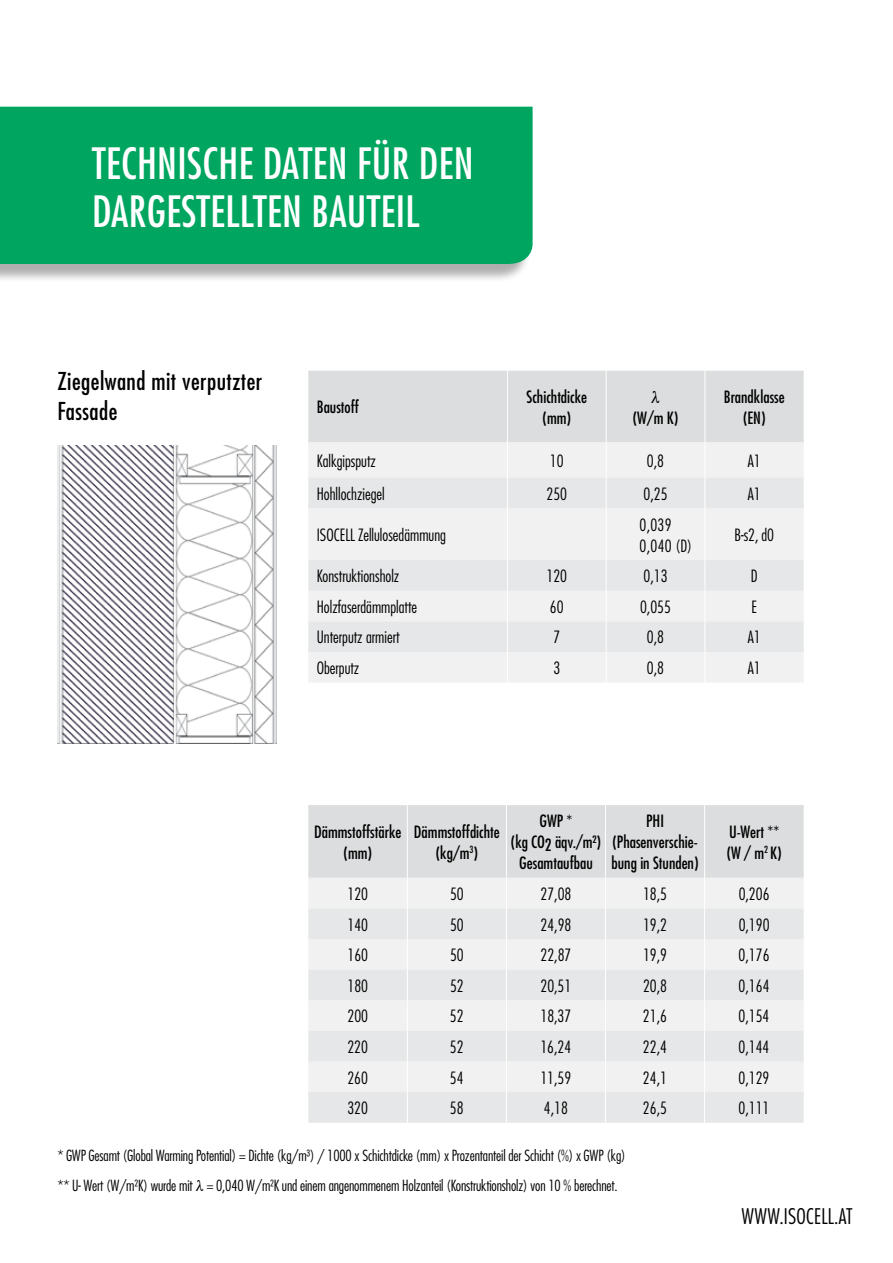
<style>
.page{position:relative;width:893px;height:1263px;background:#fff}
.page>*{position:absolute;margin:0;border:0;box-sizing:border-box;transform-origin:0 0}
.t1{font:500 condensed 42px/48px "Futura LT Pro";letter-spacing:.01em;color:#fff}
.t2{font:500 condensed 24px/30px "Futura LT Pro";letter-spacing:.02em;color:#000}
.t3{font:300 condensed 21px "Futura LT Pro";color:#000}
.t4{font:300 condensed 16.5px/21px "Futura LT Pro";color:#000}
.t5{font:500 condensed 16.5px/21px "Futura LT Pro";color:#000;text-align:center}
.t6{font:16.5px "WP Greek Century";color:#000}
.t7{font:300 condensed 15px/30px "Futura LT Pro";letter-spacing:-.01em;color:#000}
.s1{font-family:"WP Greek Century";font-weight:400;font-stretch:normal}
.s2{color:#fff}
</style>
<div class="page">
<div style="left:0;top:109px;width:531px;height:174px;background:#000;opacity:.32"></div>
<div style="left:0;top:107px;width:533px;height:157px;background:#00a660"></div>
<div style="left:308px;top:805px;width:496px;height:73px;background:#dcddde"></div>
<div style="left:309px;top:878px;width:494px;height:30px;background:#f1f1f2"></div>
<svg style="left:308px;top:908px;width:496px;height:215px;fill:#e6e7e8"></svg>
<hr style="left:407px;top:805px;width:1px;height:73px;background:#fff">
<hr style="left:506px;top:805px;width:1px;height:73px;background:#fff">
<hr style="left:605px;top:805px;width:1px;height:73px;background:#fff">
<hr style="left:704px;top:805px;width:1px;height:73px;background:#fff">
<hr style="left:407px;top:878px;width:1px;height:30px;background:#fff">
<hr style="left:506px;top:878px;width:1px;height:30px;background:#fff">
<hr style="left:605px;top:878px;width:1px;height:30px;background:#fff">
<hr style="left:704px;top:878px;width:1px;height:30px;background:#fff">
<hr style="left:407px;top:908px;width:1px;height:31px;background:#fff">
<hr style="left:506px;top:908px;width:1px;height:31px;background:#fff">
<hr style="left:605px;top:908px;width:1px;height:31px;background:#fff">
<hr style="left:704px;top:908px;width:1px;height:31px;background:#fff">
<hr style="left:407px;top:939px;width:1px;height:31px;background:#fff">
<hr style="left:506px;top:939px;width:1px;height:31px;background:#fff">
<hr style="left:605px;top:939px;width:1px;height:31px;background:#fff">
<hr style="left:704px;top:939px;width:1px;height:31px;background:#fff">
<hr style="left:407px;top:970px;width:1px;height:30px;background:#fff">
<hr style="left:506px;top:970px;width:1px;height:30px;background:#fff">
<hr style="left:605px;top:970px;width:1px;height:30px;background:#fff">
<hr style="left:704px;top:970px;width:1px;height:30px;background:#fff">
<hr style="left:407px;top:1000px;width:1px;height:31px;background:#fff">
<hr style="left:506px;top:1000px;width:1px;height:31px;background:#fff">
<hr style="left:605px;top:1000px;width:1px;height:31px;background:#fff">
<hr style="left:704px;top:1000px;width:1px;height:31px;background:#fff">
<hr style="left:407px;top:1031px;width:1px;height:30px;background:#fff">
<hr style="left:506px;top:1031px;width:1px;height:30px;background:#fff">
<hr style="left:605px;top:1031px;width:1px;height:30px;background:#fff">
<hr style="left:704px;top:1031px;width:1px;height:30px;background:#fff">
<hr style="left:407px;top:1061px;width:1px;height:31px;background:#fff">
<hr style="left:506px;top:1061px;width:1px;height:31px;background:#fff">
<hr style="left:605px;top:1061px;width:1px;height:31px;background:#fff">
<hr style="left:704px;top:1061px;width:1px;height:31px;background:#fff">
<hr style="left:407px;top:1092px;width:1px;height:31px;background:#fff">
<hr style="left:506px;top:1092px;width:1px;height:31px;background:#fff">
<hr style="left:605px;top:1092px;width:1px;height:31px;background:#fff">
<hr style="left:704px;top:1092px;width:1px;height:31px;background:#fff">
<div style="left:308px;top:371px;width:496px;height:71px;background:#dcddde"></div>
<div style="left:308px;top:442px;width:496px;height:240px;background:#f1f1f2"></div>
<svg style="left:308px;top:477px;width:496px;height:175px;fill:#e6e7e8"></svg>
<hr style="left:507px;top:371px;width:1px;height:71px;background:#fff">
<hr style="left:606px;top:371px;width:1px;height:71px;background:#fff">
<hr style="left:704px;top:371px;width:1px;height:71px;background:#fff">
<hr style="left:507px;top:442px;width:1px;height:35px;background:#fff">
<hr style="left:606px;top:442px;width:1px;height:35px;background:#fff">
<hr style="left:704px;top:442px;width:1px;height:35px;background:#fff">
<hr style="left:507px;top:477px;width:1px;height:31px;background:#fff">
<hr style="left:606px;top:477px;width:1px;height:31px;background:#fff">
<hr style="left:704px;top:477px;width:1px;height:31px;background:#fff">
<hr style="left:507px;top:508px;width:1px;height:52px;background:#fff">
<hr style="left:606px;top:508px;width:1px;height:52px;background:#fff">
<hr style="left:704px;top:508px;width:1px;height:52px;background:#fff">
<hr style="left:507px;top:560px;width:1px;height:31px;background:#fff">
<hr style="left:606px;top:560px;width:1px;height:31px;background:#fff">
<hr style="left:704px;top:560px;width:1px;height:31px;background:#fff">
<hr style="left:507px;top:591px;width:1px;height:30px;background:#fff">
<hr style="left:606px;top:591px;width:1px;height:30px;background:#fff">
<hr style="left:704px;top:591px;width:1px;height:30px;background:#fff">
<hr style="left:507px;top:621px;width:1px;height:31px;background:#fff">
<hr style="left:606px;top:621px;width:1px;height:31px;background:#fff">
<hr style="left:704px;top:621px;width:1px;height:31px;background:#fff">
<hr style="left:507px;top:652px;width:1px;height:30px;background:#fff">
<hr style="left:606px;top:652px;width:1px;height:30px;background:#fff">
<hr style="left:704px;top:652px;width:1px;height:30px;background:#fff">
<img style="left:57px;top:446px;width:219px;height:298px">
<h1 class="t1" style="left:92px;top:138px;width:345px">technische daten für den dargestellten bauteil</h1>
<h2 class="t2" style="left:57px;top:366px;width:206px">Ziegelwand mit verputzter<br>Fassade</h2>
<p class="t5" style="left:317px;top:396px;width:44px">Baustoff</p>
<p class="t5" style="left:527px;top:386px;width:62px">Schichtdicke (mm)</p>
<p class="t6" style="left:651px;top:387px;width:11px">8</p>
<p class="t5" style="left:633px;top:407px;width:47px">(W/m K)</p>
<p class="t5" style="left:724px;top:386px;width:62px">Brandklasse (EN)</p>
<p class="t4" style="left:317px;top:450px;width:61px">Kalkgipsputz</p>
<p class="t4" style="left:550px;top:450px;width:15px">10</p>
<p class="t4" style="left:647px;top:450px;width:19px">0,8</p>
<p class="t4" style="left:748px;top:450px;width:14px">A1</p>
<p class="t4" style="left:317px;top:483px;width:70px">Hohllochziegel</p>
<p class="t4" style="left:546px;top:483px;width:22px">250</p>
<p class="t4" style="left:643px;top:483px;width:26px">0,25</p>
<p class="t4" style="left:748px;top:483px;width:14px">A1</p>
<p class="t4" style="left:317px;top:524px;width:131px">ISOCELL Zellulosedämmung</p>
<p class="t4" style="left:639px;top:514px;width:54px">0,039<br>0,040 (D)</p>
<p class="t4" style="left:734px;top:524px;width:41px">B-s2, d0</p>
<p class="t4" style="left:317px;top:566px;width:84px">Konstruktionsholz</p>
<p class="t4" style="left:546px;top:566px;width:22px">120</p>
<p class="t4" style="left:644px;top:566px;width:26px">0,13</p>
<p class="t4" style="left:751px;top:566px;width:7px">D</p>
<p class="t4" style="left:317px;top:596px;width:102px">Holzfaserdämmplatte</p>
<p class="t4" style="left:550px;top:596px;width:15px">60</p>
<p class="t4" style="left:640px;top:596px;width:32px">0,055</p>
<p class="t4" style="left:751px;top:596px;width:5px">E</p>
<p class="t4" style="left:317px;top:627px;width:84px">Unterputz armiert</p>
<p class="t4" style="left:553px;top:627px;width:8px">7</p>
<p class="t4" style="left:647px;top:627px;width:19px">0,8</p>
<p class="t4" style="left:748px;top:627px;width:14px">A1</p>
<p class="t4" style="left:317px;top:657px;width:44px">Oberputz</p>
<p class="t4" style="left:553px;top:657px;width:8px">3</p>
<p class="t4" style="left:647px;top:657px;width:19px">0,8</p>
<p class="t4" style="left:748px;top:657px;width:14px">A1</p>
<p class="t5" style="left:314px;top:821px;width:89px">Dämmstoffstärke (mm)</p>
<p class="t5" style="left:414px;top:821px;width:87px">Dämmstoffdichte (kg/m<sup>3</sup>)</p>
<p class="t5" style="left:511px;top:810px;width:92px">GWP *<br>(kg CO2 äqv./m²)<br>Gesamtaufbau</p>
<p class="t5" style="left:612px;top:810px;width:89px">PHI (Phasenverschie&shy;bung in Stunden)</p>
<p class="t5" style="left:727px;top:821px;width:56px;text-align:left">U-Wert ** (W / m<sup>2</sup> K)</p>
<p class="t4" style="left:348px;top:883px;width:22px">120</p>
<p class="t4" style="left:450px;top:883px;width:15px">50</p>
<p class="t4" style="left:540px;top:883px;width:32px">27,08</p>
<p class="t4" style="left:643px;top:883px;width:26px">18,5</p>
<p class="t4" style="left:739px;top:883px;width:32px">0,206</p>
<p class="t4" style="left:347px;top:914px;width:22px">140</p>
<p class="t4" style="left:450px;top:914px;width:15px">50</p>
<p class="t4" style="left:540px;top:914px;width:32px">24,98</p>
<p class="t4" style="left:643px;top:914px;width:26px">19,2</p>
<p class="t4" style="left:739px;top:914px;width:32px">0,190</p>
<p class="t4" style="left:347px;top:944px;width:22px">160</p>
<p class="t4" style="left:450px;top:944px;width:15px">50</p>
<p class="t4" style="left:540px;top:944px;width:32px">22,87</p>
<p class="t4" style="left:643px;top:944px;width:26px">19,9</p>
<p class="t4" style="left:739px;top:944px;width:32px">0,176</p>
<p class="t4" style="left:347px;top:975px;width:22px">180</p>
<p class="t4" style="left:450px;top:975px;width:15px">52</p>
<p class="t4" style="left:540px;top:975px;width:32px">20,51</p>
<p class="t4" style="left:643px;top:975px;width:26px">20,8</p>
<p class="t4" style="left:739px;top:975px;width:32px">0,164</p>
<p class="t4" style="left:347px;top:1006px;width:22px">200</p>
<p class="t4" style="left:450px;top:1006px;width:15px">52</p>
<p class="t4" style="left:540px;top:1006px;width:32px">18,37</p>
<p class="t4" style="left:643px;top:1006px;width:26px">21,6</p>
<p class="t4" style="left:739px;top:1006px;width:32px">0,154</p>
<p class="t4" style="left:347px;top:1036px;width:22px">220</p>
<p class="t4" style="left:450px;top:1036px;width:15px">52</p>
<p class="t4" style="left:540px;top:1036px;width:32px">16,24</p>
<p class="t4" style="left:643px;top:1036px;width:26px">22,4</p>
<p class="t4" style="left:739px;top:1036px;width:32px">0,144</p>
<p class="t4" style="left:347px;top:1067px;width:22px">260</p>
<p class="t4" style="left:450px;top:1067px;width:15px">54</p>
<p class="t4" style="left:540px;top:1067px;width:32px">11,59</p>
<p class="t4" style="left:643px;top:1067px;width:26px">24,1</p>
<p class="t4" style="left:739px;top:1067px;width:32px">0,129</p>
<p class="t4" style="left:347px;top:1097px;width:22px">320</p>
<p class="t4" style="left:450px;top:1097px;width:15px">58</p>
<p class="t4" style="left:544px;top:1097px;width:26px">4,18</p>
<p class="t4" style="left:643px;top:1097px;width:26px">26,5</p>
<p class="t4" style="left:739px;top:1097px;width:32px">0,111</p>
<p class="t7" style="left:57px;top:1140px;width:570px">* GWP Gesamt (Global Warming Potential) = Dichte (kg/m³) / 1000 x Schichtdicke (mm) x Prozentanteil der Schicht (%) x GWP (kg) ** U- Wert (W/m²K) wurde mit <span class="s1">8</span> = 0,040 W/m²K und einem angenommenem Holzanteil (Konstruktionsholz) von 10 % berechnet.</p>
<p class="t3" style="left:742px;top:1203px;width:119px">WWW.ISOCELL.AT<span class="s2">T</span></p>
</div>
